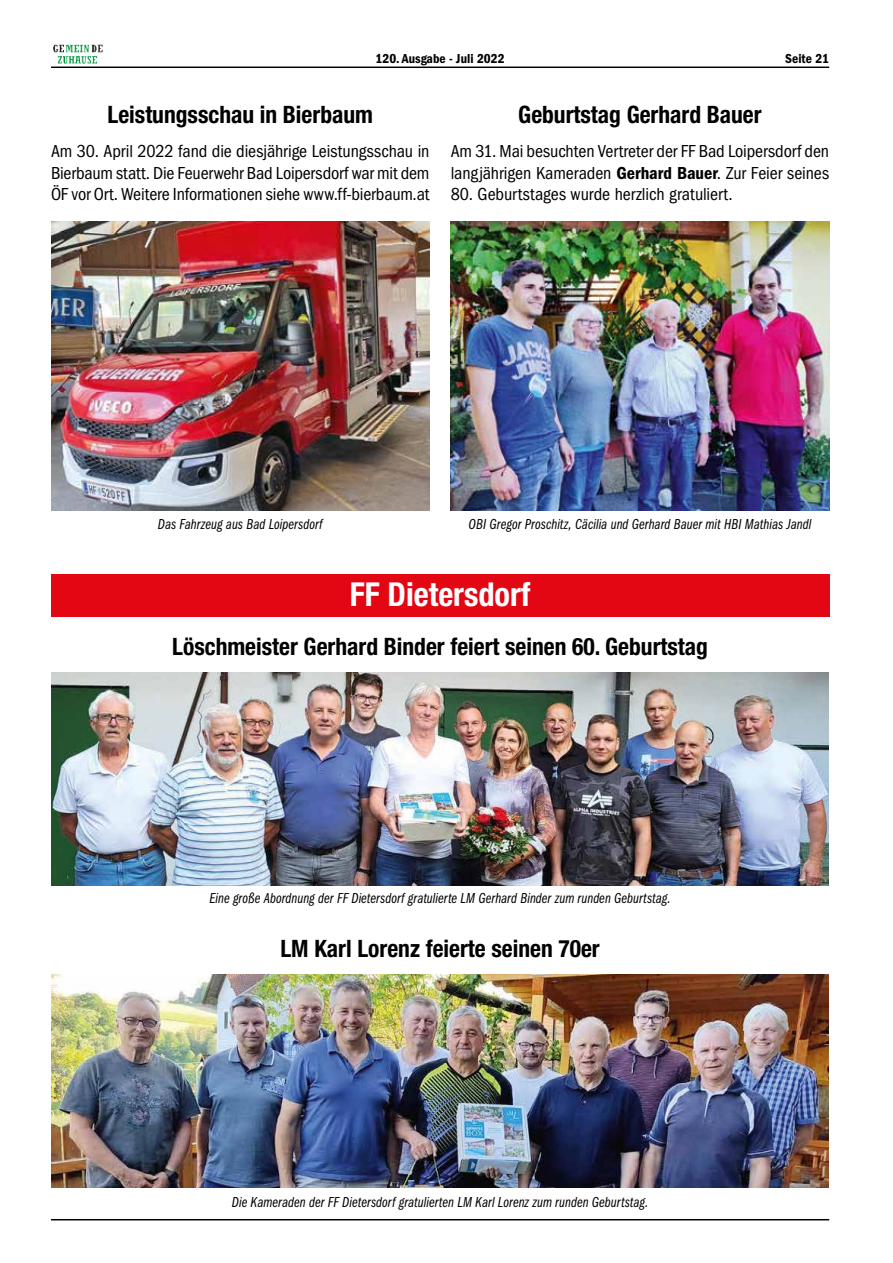
<style>
.page{position:relative;width:893px;height:1263px;background:#fff}
.page>*{position:absolute;margin:0;border:0;box-sizing:border-box;transform-origin:0 0}
.t1{font:700 condensed 33px "Helvetica Neue LT Std";color:#fff}
.t2{font:700 condensed 24px "Helvetica Neue LT Std";color:#000}
.t3{font:condensed 18px/21.6px "ITC Franklin Gothic Std";letter-spacing:-.005em;color:#000;text-align:justify}
.t4{font:15px "ITC Franklin Gothic Std Bk Cp It";letter-spacing:.005em;color:#000}
.t5{font:13.5px "ITC Franklin Gothic Std Dm Cd";color:#000}
.s1{font-family:"ITC Franklin Gothic Std Dm Cd";font-stretch:normal}
</style>
<div class="page">
<hr style="left:51px;top:67px;width:778px;height:1px;background:#000">
<hr style="left:51px;top:1219px;width:778px;height:1px;background:#000">
<img style="left:53px;top:45px;width:50px;height:19px">
<img style="left:51px;top:221px;width:378px;height:289px">
<img style="left:51px;top:673px;width:778px;height:212px">
<img style="left:51px;top:974px;width:778px;height:213px">
<img style="left:451px;top:221px;width:378px;height:289px">
<div style="left:51px;top:574px;width:778px;height:43px;background:#e30613"></div>
<p class="t5" style="left:376px;top:51px;width:130px">120. Ausgabe - Juli 2022</p>
<p class="t5" style="left:785px;top:50px;width:45px">Seite 21</p>
<h2 class="t2" style="left:107px;top:100px;width:267px">Leistungsschau in Bierbaum</h2>
<h2 class="t2" style="left:518px;top:100px;width:245px">Geburtstag Gerhard Bauer</h2>
<p class="t3" style="left:51px;top:140px;width:380px">Am 30. April 2022 fand die diesjährige Leistungsschau in Bierbaum statt. Die Feuerwehr Bad Loipersdorf war mit dem ÖF vor Ort. Weitere Informationen siehe www.ff-bierbaum.at</p>
<p class="t3" style="left:451px;top:140px;width:380px">Am 31. Mai besuchten Vertreter der FF Bad Loipersdorf den langjährigen Kameraden <span class="s1">Gerhard Bauer</span>. Zur Feier seines</p>
<p class="t3" style="left:451px;top:184px;width:283px">80. Geburtstages wurde herzlich gratuliert.</p>
<p class="t4" style="left:158px;top:516px;width:166px">Das Fahrzeug aus Bad Loipersdorf</p>
<p class="t4" style="left:469px;top:516px;width:344px">OBI Gregor Proschitz, Cäcilia und Gerhard Bauer mit HBI Mathias Jandl</p>
<h1 class="t1" style="left:350px;top:574px;width:182px">FF Dietersdorf</h1>
<h2 class="t2" style="left:172px;top:632px;width:537px">Löschmeister Gerhard Binder feiert seinen 60. Geburtstag</h2>
<p class="t4" style="left:209px;top:890px;width:463px">Eine große Abordnung der FF Dietersdorf gratulierte LM Gerhard Binder zum runden Geburtstag.</p>
<h2 class="t2" style="left:280px;top:934px;width:321px">LM Karl Lorenz feierte seinen 70er</h2>
<p class="t4" style="left:232px;top:1194px;width:418px">Die Kameraden der FF Dietersdorf gratulierten LM Karl Lorenz zum runden Geburtstag.</p>
</div>
